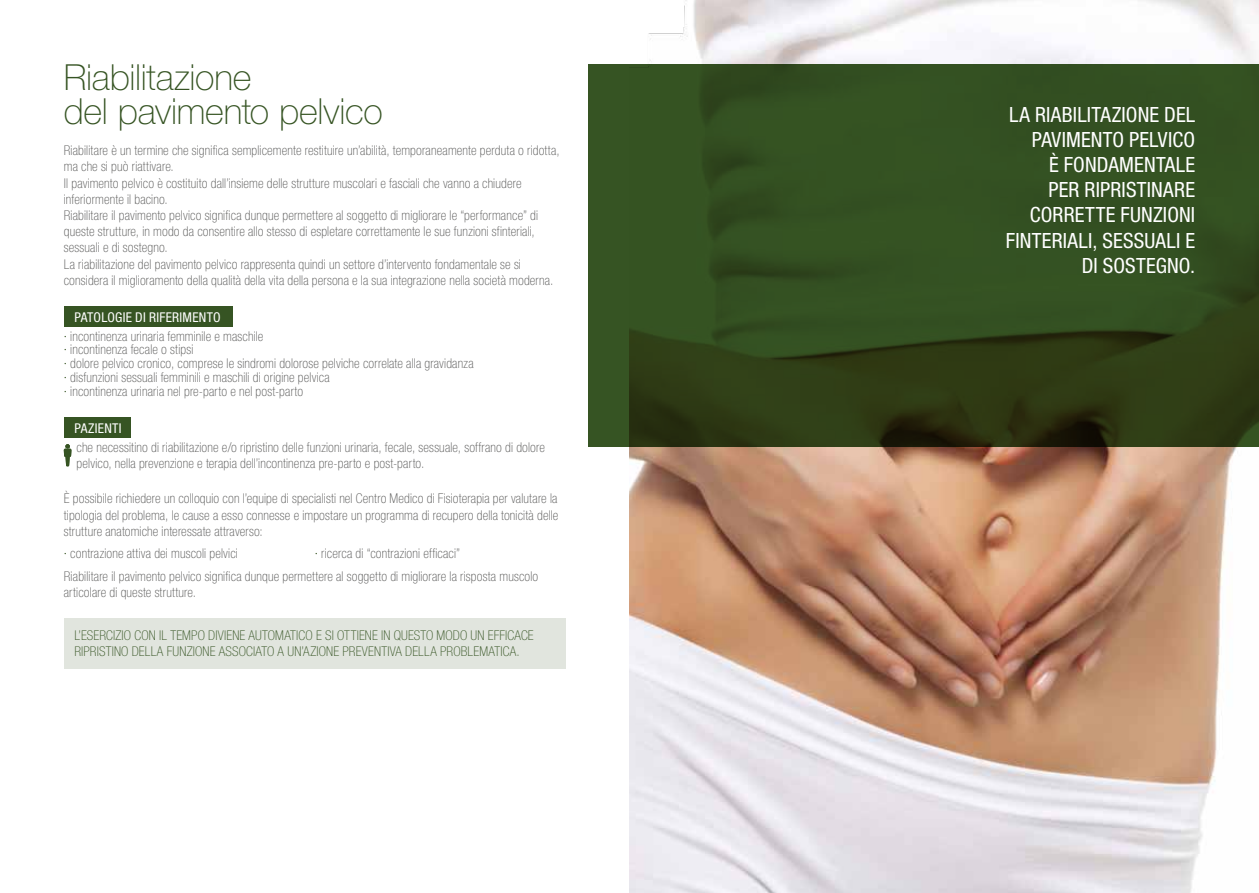
<style>
.page{position:relative;width:1259px;height:893px;background:#fff}
.page>*{position:absolute;margin:0;border:0;box-sizing:border-box;transform-origin:0 0}
.t1{font:100 36px/34.5px "Helvetica Neue LT Pro";letter-spacing:-.005em;color:#365423}
.t2{font:condensed 21px/25.2px "Helvetica Neue LT Pro";letter-spacing:.01em;color:#fff;text-align:right}
.t3{font:100 condensed 13.5px/16.2px "Helvetica Neue LT Pro";letter-spacing:.015em;color:#575756}
.t4{font:100 condensed 13.5px/16.2px "Helvetica Neue LT Pro";letter-spacing:.01em;color:#365423}
.t5{font:condensed 13.5px "Helvetica Neue LT Pro";letter-spacing:.02em;color:#fff}
.s1{font-weight:400;color:#fff}
.s2{color:#365423}
</style>
<div class="page">
<div style="left:64px;top:306px;width:168px;height:21px;background:#365423"></div>
<div style="left:64px;top:618px;width:502px;height:51px;background:#e1e5de"></div>
<div style="left:64px;top:417px;width:66px;height:21px;background:#365423"></div>
<svg style="left:64px;top:444px;width:7px;height:22px"></svg>
<img style="left:629px;top:0;width:630px;height:893px">
<svg style="left:588px;top:64px;width:671px;height:383px;background:#31491d"></svg>
<h1 class="t1" style="left:64px;top:60px;width:321px">Riabilitazione<br>del pavimento pelvico</h1>
<p class="t3" style="left:64px;top:143px;width:497px">Riabilitare è un termine che significa semplicemente restituire un’abilità, temporaneamente perduta o ridotta, ma che si può riattivare.<br>Il pavimento pelvico è costituito dall’insieme delle strutture muscolari e fasciali che vanno a chiudere inferiormente il bacino.<br>Riabilitare il pavimento pelvico significa dunque permettere al soggetto di migliorare le “performance” di queste strutture, in modo da consentire allo stesso di espletare correttamente le sue funzioni sfinteriali, sessuali e di sostegno.<br>La riabilitazione del pavimento pelvico rappresenta quindi un settore d’intervento fondamentale se si considera il miglioramento della qualità della vita della persona e la sua integrazione nella società moderna.</p>
<p class="t3" style="left:64px;top:308px;width:201px;line-height:18.9px;text-indent:11px"><span class="s1">PATOLOGIE DI RIFERIMENTO<br></span><span class="s2">∙</span> incontinenza urinaria femminile e maschile</p>
<p class="t3" style="left:64px;top:343px;width:411px;line-height:14px"><span class="s2">∙</span> incontinenza fecale o stipsi<br><span class="s2">∙</span> dolore pelvico cronico, comprese le sindromi dolorose pelviche correlate alla gravidanza <span class="s2">∙</span> disfunzioni sessuali femminili e maschili di origine pelvica<br><span class="s2">∙</span> incontinenza urinaria nel pre-parto e nel post-parto</p>
<p class="t5" style="left:74px;top:420px;width:49px">PAZIENTI</p>
<p class="t3" style="left:77px;top:440px;width:470px">che necessitino di riabilitazione e/o ripristino delle funzioni urinaria, fecale, sessuale, soffrano di dolore pelvico, nella prevenzione e terapia dell’incontinenza pre-parto e post-parto.</p>
<p class="t3" style="left:64px;top:491px;width:496px;text-align:justify">È possibile richiedere un colloquio con l’equipe di specialisti nel Centro Medico di Fisioterapia per valutare la tipologia del problema, le cause a esso connesse e impostare un programma di recupero della tonicità delle strutture anatomiche interessate attraverso:</p>
<p class="t3" style="left:64px;top:546px;width:176px"><span class="s2">∙</span> contrazione attiva dei muscoli pelvici</p>
<p class="t3" style="left:64px;top:543px;width:476px;line-height:22.4px;text-indent:251px"><span class="s2">∙</span> ricerca di “contrazioni efficaci”<br>Riabilitare il pavimento pelvico significa dunque permettere al soggetto di migliorare la risposta muscolo</p>
<p class="t3" style="left:64px;top:584px;width:134px">articolare di queste strutture.</p>
<p class="t4" style="left:74px;top:628px;width:461px">L’ESERCIZIO CON IL TEMPO DIVIENE AUTOMATICO E SI OTTIENE IN QUESTO MODO UN EFFICACE<br>RIPRISTINO DELLA FUNZIONE ASSOCIATO A UN’AZIONE PREVENTIVA DELLA PROBLEMATICA.</p>
<h2 class="t2" style="left:1006px;top:101px;width:191px">LA RIABILITAZIONE DEL<br>PAVIMENTO PELVICO<br>È FONDAMENTALE<br>PER RIPRISTINARE<br>CORRETTE FUNZIONI<br>FINTERIALI, SESSUALI E<br>DI SOSTEGNO.</h2>
</div>
